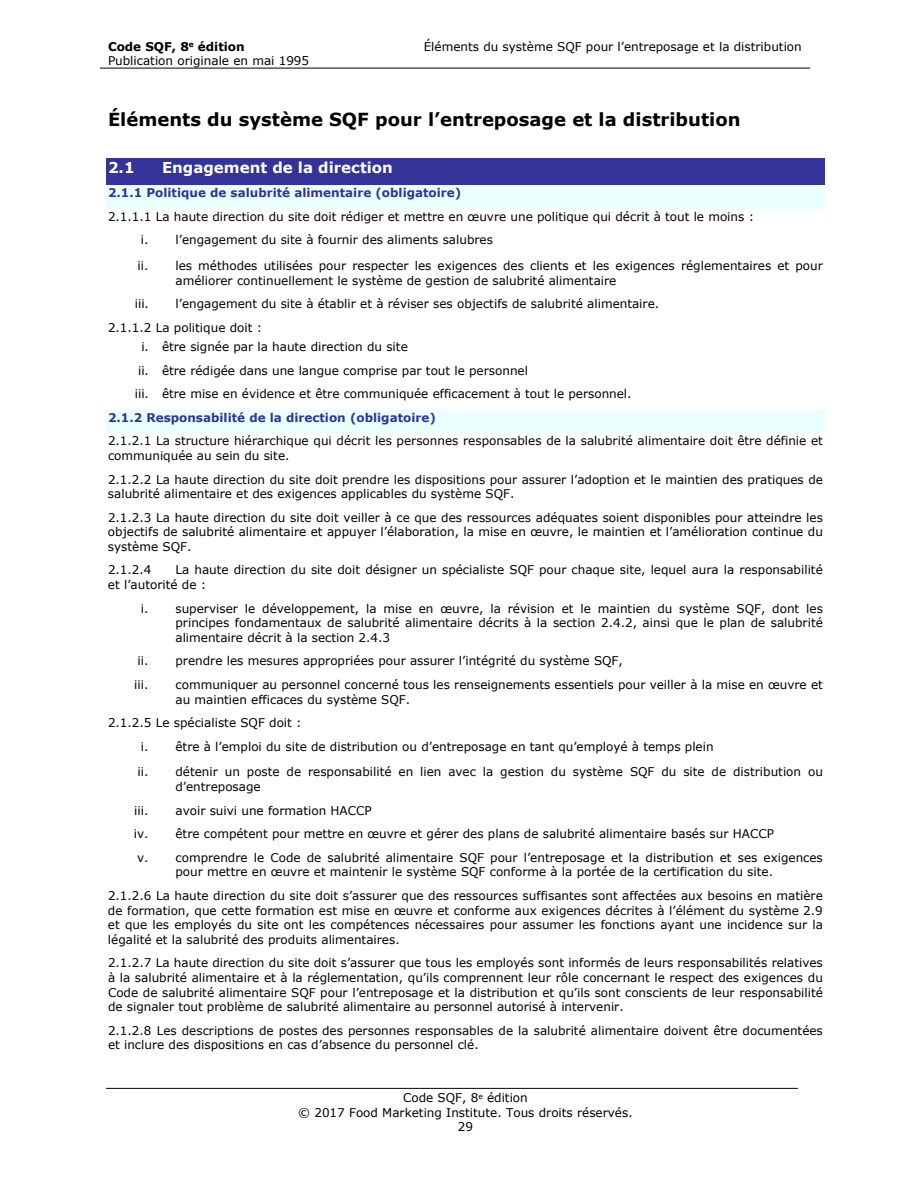
<style>
.page{position:relative;width:918px;height:1188px;background:#fff}
.page>*{position:absolute;margin:0;border:0;box-sizing:border-box;transform-origin:0 0}
.t1{font:700 18px "Verdana";color:#000}
.t2{font:700 15px "Verdana";color:#fff}
.t3{font:12px/14.5px "Verdana";color:#000}
.t4{font:700 12px "Verdana";color:#339}
.s1{font-weight:700}
</style>
<div class="page">
<hr style="left:100px;top:68px;width:710px;height:1px;background:#000">
<hr style="left:106px;top:1088px;width:692px;height:1px;background:#000">
<div style="left:106px;top:158px;width:719px;height:27px;background:#339"></div>
<div style="left:106px;top:185px;width:719px;height:24px;background:#ebffff"></div>
<div style="left:106px;top:410px;width:719px;height:23px;background:#ebffff"></div>
<p class="t3" style="left:108px;top:39px;width:203px"><span class="s1">Code SQF, 8</span><sup>e</sup> <span class="s1">édition<br></span>Publication originale en mai 1995</p>
<p class="t3" style="left:424px;top:39px;width:380px">Éléments du système SQF pour l’entreposage et la distribution</p>
<h1 class="t1" style="left:108px;top:108px;width:634px">Éléments du système SQF pour l’entreposage et la distribution</h1>
<p class="t2" style="left:108px;top:158px;width:28px">2.1</p>
<p class="t2" style="left:162px;top:158px;width:232px">Engagement de la direction</p>
<p class="t4" style="left:108px;top:185px;width:355px">2.1.1 Politique de salubrité alimentaire (obligatoire)</p>
<p class="t3" style="left:141px;top:204px;width:615px;line-height:23.5px;text-indent:-33px">2.1.1.1 La haute direction du site doit rédiger et mettre en œuvre une politique qui décrit à tout le moins : i. l’engagement du site à fournir des aliments salubres</p>
<p class="t3" style="left:176px;top:258px;width:649px;text-indent:-38px">ii. les méthodes utilisées pour respecter les exigences des clients et les exigences réglementaires et pour améliorer continuellement le système de gestion de salubrité alimentaire</p>
<p class="t3" style="left:135px;top:296px;width:16px">iii.</p>
<p class="t3" style="left:108px;top:292px;width:553px;line-height:23.5px;text-indent:68px">l’engagement du site à établir et à réviser ses objectifs de salubrité alimentaire.<br>2.1.1.2 La politique doit :</p>
<p class="t3" style="left:135px;top:334px;width:498px;line-height:23.5px;text-indent:7px">i. être signée par la haute direction du site<br>ii. être rédigée dans une langue comprise par tout le personnel<br>iii. être mise en évidence et être communiquée efficacement à tout le personnel.</p>
<p class="t4" style="left:108px;top:410px;width:329px">2.1.2 Responsabilité de la direction (obligatoire)</p>
<p class="t3" style="left:108px;top:433px;width:716px">2.1.2.1 La structure hiérarchique qui décrit les personnes responsables de la salubrité alimentaire doit être définie et communiquée au sein du site.</p>
<p class="t3" style="left:108px;top:471px;width:716px">2.1.2.2 La haute direction du site doit prendre les dispositions pour assurer l’adoption et le maintien des pratiques de salubrité alimentaire et des exigences applicables du système SQF.</p>
<p class="t3" style="left:108px;top:510px;width:716px;text-align:justify">2.1.2.3 La haute direction du site doit veiller à ce que des ressources adéquates soient disponibles pour atteindre les objectifs de salubrité alimentaire et appuyer l’élaboration, la mise en œuvre, le maintien et l’amélioration continue du système SQF.</p>
<p class="t3" style="left:108px;top:562px;width:45px">2.1.2.4</p>
<p class="t3" style="left:108px;top:562px;width:716px;text-indent:68px">La haute direction du site doit désigner un spécialiste SQF pour chaque site, lequel aura la responsabilité et l’autorité de :</p>
<p class="t3" style="left:176px;top:601px;width:649px;text-align:justify;text-indent:-35px">i. superviser le développement, la mise en œuvre, la révision et le maintien du système SQF, dont les principes fondamentaux de salubrité alimentaire décrits à la section 2.4.2, ainsi que le plan de salubrité alimentaire décrit à la section 2.4.3</p>
<p class="t3" style="left:134px;top:649px;width:490px;line-height:23.5px">ii. prendre les mesures appropriées pour assurer l’intégrité du système SQF, iii.</p>
<p class="t3" style="left:176px;top:677px;width:649px">communiquer au personnel concerné tous les renseignements essentiels pour veiller à la mise en œuvre et au maintien efficaces du système SQF.</p>
<p class="t3" style="left:141px;top:711px;width:574px;line-height:23.5px;text-indent:-33px">2.1.2.5 Le spécialiste SQF doit :<br>i. être à l’emploi du site de distribution ou d’entreposage en tant qu’employé à temps plein</p>
<p class="t3" style="left:175px;top:764px;width:649px;text-indent:-38px">ii. détenir un poste de responsabilité en lien avec la gestion du système SQF du site de distribution ou d’entreposage</p>
<p class="t3" style="left:134px;top:803px;width:16px">iii.</p>
<p class="t3" style="left:134px;top:798px;width:691px;line-height:23.5px;text-indent:42px">avoir suivi une formation HACCP<br>iv. être compétent pour mettre en œuvre et gérer des plans de salubrité alimentaire basés sur HACCP<br>v. comprendre le Code de salubrité alimentaire SQF pour l’entreposage et la distribution et ses exigences</p>
<p class="t3" style="left:108px;top:860px;width:716px;line-height:23.5px;text-indent:68px">pour mettre en œuvre et maintenir le système SQF conforme à la portée de la certification du site.<br>2.1.2.6 La haute direction du site doit s’assurer que des ressources suffisantes sont affectées aux besoins en matière</p>
<p class="t3" style="left:108px;top:903px;width:716px;text-align:justify">de formation, que cette formation est mise en œuvre et conforme aux exigences décrites à l’élément du système 2.9 et que les employés du site ont les compétences nécessaires pour assumer les fonctions ayant une incidence sur la légalité et la salubrité des produits alimentaires.</p>
<p class="t3" style="left:108px;top:955px;width:716px;text-align:justify">2.1.2.7 La haute direction du site doit s’assurer que tous les employés sont informés de leurs responsabilités relatives à la salubrité alimentaire et à la réglementation, qu’ils comprennent leur rôle concernant le respect des exigences du Code de salubrité alimentaire SQF pour l’entreposage et la distribution et qu’ils sont conscients de leur responsabilité de signaler tout problème de salubrité alimentaire au personnel autorisé à intervenir.</p>
<p class="t3" style="left:108px;top:1023px;width:716px">2.1.2.8 Les descriptions de postes des personnes responsables de la salubrité alimentaire doivent être documentées et inclure des dispositions en cas d’absence du personnel clé.</p>
<p class="t3" style="left:298px;top:1090px;width:336px;text-align:center">Code SQF, 8<sup>e</sup> édition<br>© 2017 Food Marketing Institute. Tous droits réservés.<br>29</p>
</div>
